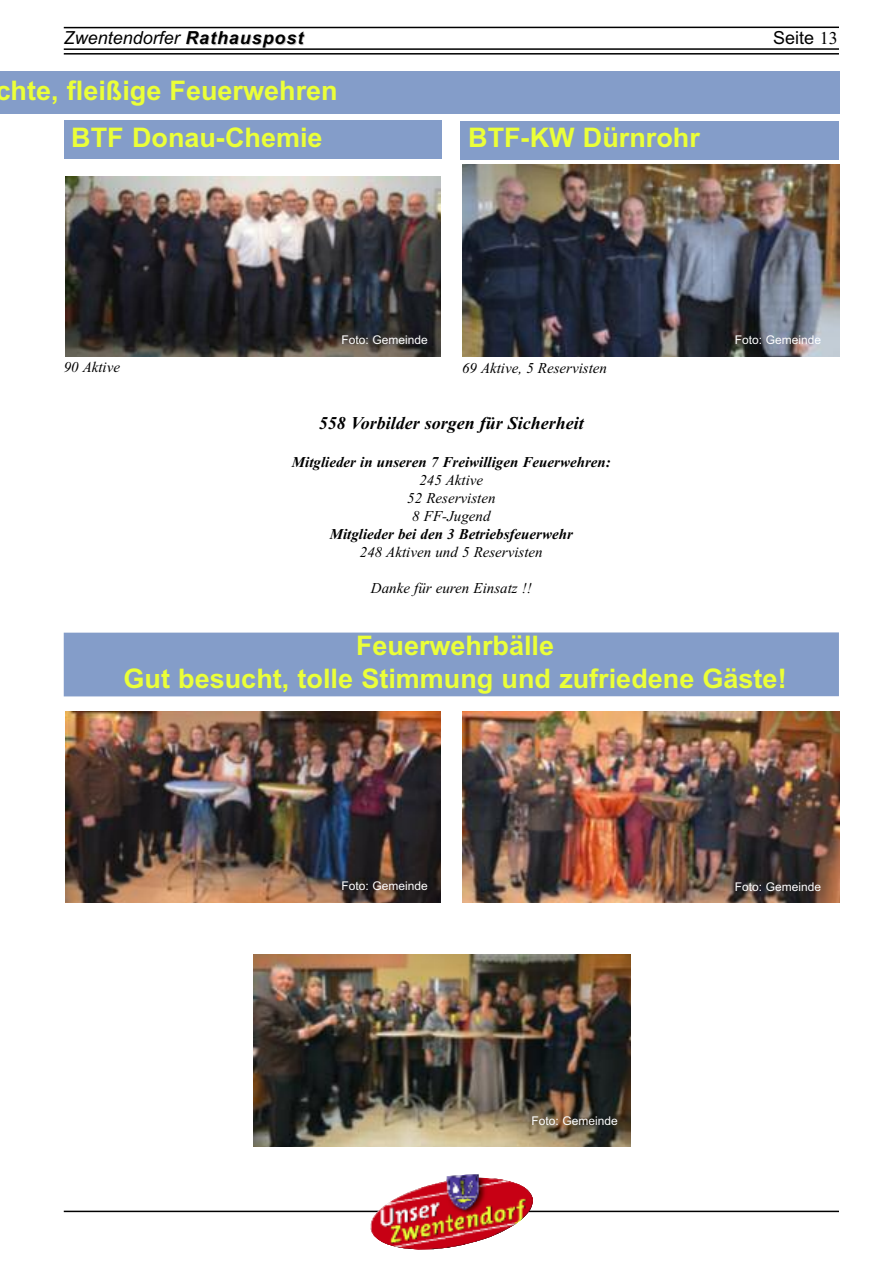
<style>
.page{position:relative;width:893px;height:1263px;background:#fff}
.page>*{position:absolute;margin:0;border:0;box-sizing:border-box;transform-origin:0 0}
.t1{font:700 27px/32.4px "Arial";color:#ebff38;text-align:center}
.t2{font:italic 700 18px "Times New Roman";color:#000}
.t3{font:italic 18px "Arial";color:#000}
.t4{font:18px "Arial";color:#000}
.t5{font:italic 15px/18px "Times New Roman";color:#000;text-align:center}
.t6{font:italic 700 15px "Times New Roman";color:#000}
.t7{font:12px "Arial";color:#fff}
.s1{font-weight:700}
.s2{font-family:"Times New Roman"}
</style>
<div class="page">
<hr style="left:64px;top:27px;width:775px;height:1px;background:#000">
<hr style="left:64px;top:48px;width:775px;height:2px;background:#000">
<hr style="left:64px;top:53px;width:775px;height:2px;background:#000">
<hr style="left:64px;top:1211px;width:775px;height:1px;background:#000">
<img style="left:370px;top:1174px;width:163px;height:75px">
<div style="left:64px;top:632px;width:775px;height:64px;background:#849dc9"></div>
<div style="left:0;top:71px;width:839px;height:43px;background:#849dc9"></div>
<img style="left:462px;top:165px;width:377px;height:191px">
<div style="left:64px;top:121px;width:377px;height:38px;background:#849dc9"></div>
<div style="left:461px;top:121px;width:378px;height:38px;background:#849dc9"></div>
<img style="left:66px;top:177px;width:375px;height:179px">
<img style="left:462px;top:711px;width:377px;height:192px">
<img style="left:66px;top:711px;width:375px;height:192px">
<img style="left:254px;top:955px;width:377px;height:191px">
<p class="t3" style="left:64px;top:27px;width:241px">Zwentendorfer <span class="s1">Rathauspost</span></p>
<p class="t4" style="left:773px;top:27px;width:66px">Seite <span class="s2">13</span></p>
<p class="t1" style="left:71px;top:67px;width:268px;line-height:46.8px;text-align:left;text-indent:-76px">chte, fleißige Feuerwehren<br>BTF Donau-Chemie</p>
<p class="t1" style="left:468px;top:122px;width:233px">BTF-KW Dürnrohr</p>
<p class="t7" style="left:341px;top:333px;width:88px">Foto: Gemeinde</p>
<p class="t5" style="left:64px;top:358px;width:58px">90 Aktive</p>
<p class="t5" style="left:462px;top:359px;width:146px">69 Aktive, 5 Reservisten</p>
<p class="t2" style="left:319px;top:412px;width:266px">558 Vorbilder sorgen für Sicherheit</p>
<p class="t6" style="left:292px;top:453px;width:320px">Mitglieder in unseren 7 Freiwilligen Feuerwehren:</p>
<p class="t5" style="left:407px;top:470px;width:90px">245 Aktive<br>52 Reservisten<br>8 FF-Jugend</p>
<p class="t6" style="left:330px;top:525px;width:245px">Mitglieder bei den 3 Betriebsfeuerwehr</p>
<p class="t5" style="left:360px;top:542px;width:184px">248 Aktiven und 5 Reservisten</p>
<p class="t5" style="left:371px;top:578px;width:162px">Danke für euren Einsatz !!</p>
<p class="t7" style="left:735px;top:333px;width:88px">Foto: Gemeinde</p>
<p class="t1" style="left:124px;top:630px;width:665px">Feuerwehrbälle<br>Gut besucht, tolle Stimmung und zufriedene Gäste!</p>
<p class="t7" style="left:341px;top:879px;width:88px">Foto: Gemeinde</p>
<p class="t7" style="left:531px;top:1114px;width:88px">Foto: Gemeinde</p>
<p class="t7" style="left:735px;top:880px;width:88px">Foto: Gemeinde</p>
</div>
